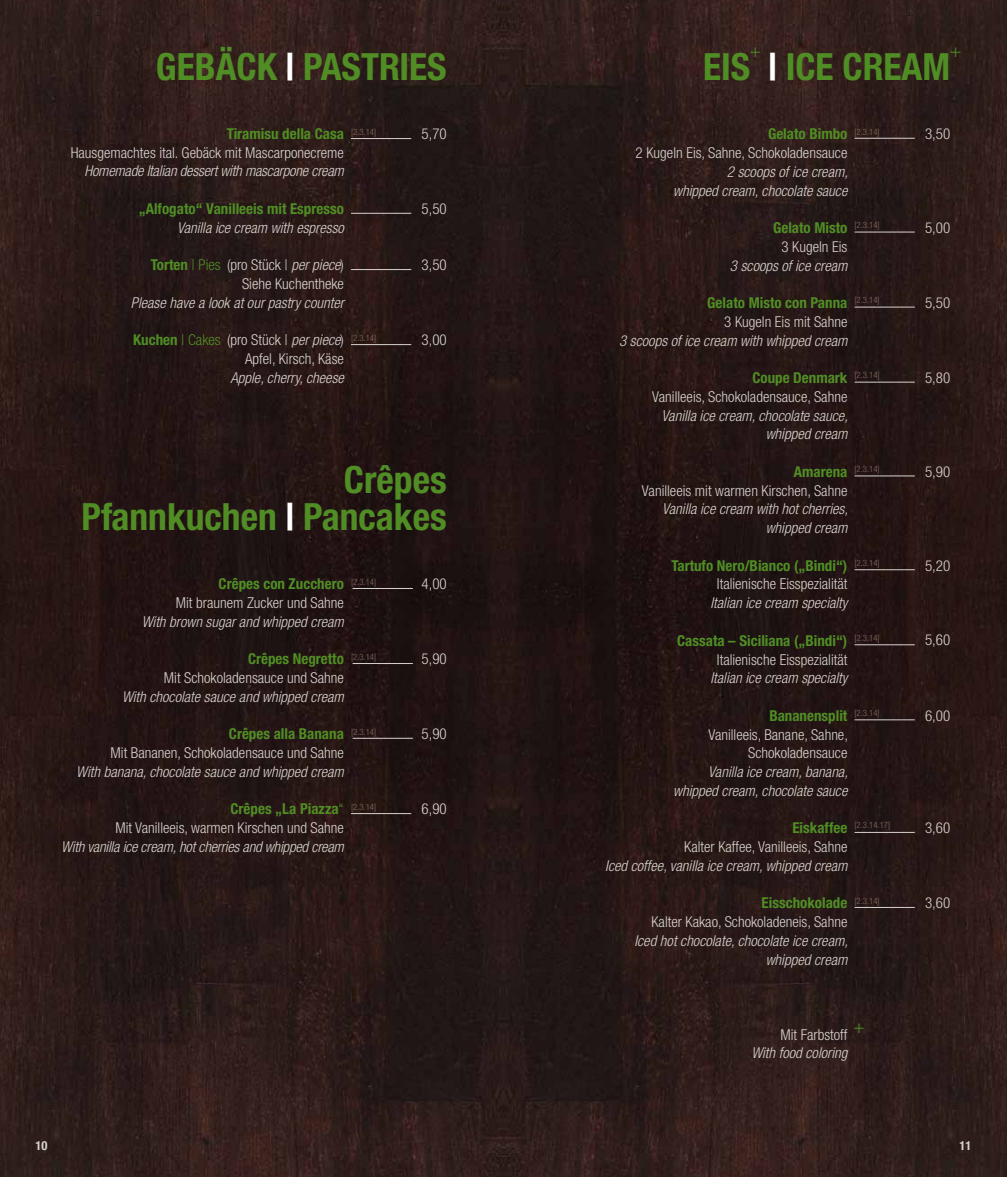
<style>
.page{position:relative;width:1007px;height:1177px;background:#fff}
.page>*{position:absolute;margin:0;border:0;box-sizing:border-box;transform-origin:0 0}
.t1{font:700 condensed 37.5px/37.5px "Helvetica Neue LT Std";color:#508e25;text-align:right}
.t2{font:300 condensed 18.75px "Helvetica Neue LT Std";color:#508e25}
.t3{font:italic 300 condensed 15px/18.8px "Helvetica Neue LT Std";color:#d8d2cf;text-align:right}
.t4{font:300 condensed 15px/18.8px "Helvetica Neue LT Std";color:#d8d2cf;text-align:right}
.t5{font:700 condensed 15px "Helvetica Neue LT Std";color:#508e25}
.t6{font:700 condensed 12.5px "Helvetica Neue LT Std";color:#d8d2cf}
.t7{font:300 condensed 8.75px "Helvetica Neue LT Std";color:#866b60}
.s1{color:#fff}
.s2{font-weight:700;color:#508e25}
.s3{color:#508e25}
.s4{font-style:italic}
</style>
<div class="page">
<img style="left:0;top:0;width:1006px;height:590px">
<img style="left:0;top:590px;width:1006px;height:586px">
<hr style="left:351px;top:138px;width:60px;height:1px;background:#d8d2cf">
<hr style="left:351px;top:213px;width:60px;height:1px;background:#d8d2cf">
<hr style="left:351px;top:269px;width:60px;height:1px;background:#d8d2cf">
<hr style="left:351px;top:344px;width:60px;height:1px;background:#d8d2cf">
<hr style="left:352px;top:588px;width:61px;height:1px;background:#d8d2cf">
<hr style="left:352px;top:663px;width:61px;height:1px;background:#d8d2cf">
<hr style="left:352px;top:738px;width:61px;height:1px;background:#d8d2cf">
<hr style="left:351px;top:813px;width:60px;height:1px;background:#d8d2cf">
<hr style="left:854px;top:138px;width:60px;height:1px;background:#d8d2cf">
<hr style="left:854px;top:232px;width:60px;height:1px;background:#d8d2cf">
<hr style="left:854px;top:307px;width:60px;height:1px;background:#d8d2cf">
<hr style="left:854px;top:382px;width:60px;height:1px;background:#d8d2cf">
<hr style="left:854px;top:475px;width:60px;height:1px;background:#d8d2cf">
<hr style="left:854px;top:569px;width:60px;height:1px;background:#d8d2cf">
<hr style="left:854px;top:644px;width:60px;height:1px;background:#d8d2cf">
<hr style="left:854px;top:719px;width:60px;height:1px;background:#d8d2cf">
<hr style="left:854px;top:832px;width:60px;height:1px;background:#d8d2cf">
<hr style="left:854px;top:907px;width:60px;height:1px;background:#d8d2cf">
<h1 class="t1" style="left:156px;top:47px;width:292px">GEBÄCK <span class="s1">|</span> PASTRIES</h1>
<p class="t5" style="left:227px;top:124px;width:119px">Tiramisu della Casa</p>
<p class="t4" style="left:71px;top:143px;width:274px">Hausgemachtes ital. Gebäck mit Mascarponecreme</p>
<p class="t3" style="left:84px;top:162px;width:261px">Homemade Italian dessert with mascarpone cream</p>
<p class="t5" style="left:139px;top:199px;width:207px">„Alfogato“ Vanilleeis mit Espresso</p>
<p class="t3" style="left:177px;top:218px;width:168px">Vanilla ice cream with espresso</p>
<p class="t4" style="left:151px;top:255px;width:195px"><span class="s2">Torten</span> <span class="s3">| Pies</span> (pro Stück | <span class="s4">per piece</span>)<br>Siehe Kuchentheke</p>
<p class="t3" style="left:131px;top:293px;width:214px">Please have a look at our pastry counter</p>
<p class="t4" style="left:133px;top:330px;width:212px"><span class="s2">Kuchen</span> <span class="s3">| Cakes</span> (pro Stück | <span class="s4">per piece</span>)<br>Apfel, Kirsch, Käse</p>
<p class="t3" style="left:230px;top:368px;width:115px">Apple, cherry, cheese</p>
<p class="t7" style="left:351px;top:127px;width:27px">[2.3.14]</p>
<p class="t7" style="left:351px;top:333px;width:27px">[2.3.14]</p>
<p class="t4" style="left:421px;top:124px;width:27px">5,70</p>
<p class="t4" style="left:421px;top:199px;width:27px">5,50</p>
<p class="t4" style="left:421px;top:255px;width:27px">3,50</p>
<p class="t4" style="left:421px;top:330px;width:27px">3,00</p>
<h1 class="t1" style="left:82px;top:460px;width:366px">Crêpes<br>Pfannkuchen <span class="s1">|</span> Pancakes</h1>
<p class="t5" style="left:219px;top:574px;width:127px">Crêpes con Zucchero</p>
<p class="t4" style="left:176px;top:593px;width:169px">Mit braunem Zucker und Sahne</p>
<p class="t3" style="left:142px;top:612px;width:204px">With brown sugar and whipped cream</p>
<p class="t5" style="left:248px;top:649px;width:97px">Crêpes Negretto</p>
<p class="t4" style="left:164px;top:668px;width:181px">Mit Schokoladensauce und Sahne</p>
<p class="t3" style="left:122px;top:687px;width:223px">With chocolate sauce and whipped cream</p>
<p class="t5" style="left:229px;top:724px;width:116px">Crêpes alla Banana</p>
<p class="t4" style="left:111px;top:743px;width:235px">Mit Bananen, Schokoladensauce und Sahne</p>
<p class="t3" style="left:76px;top:762px;width:269px">With banana, chocolate sauce and whipped cream</p>
<p class="t4" style="left:115px;top:799px;width:230px"><span class="s2">Crêpes „La Piazza</span><span class="s3">“<br></span>Mit Vanilleeis, warmen Kirschen und Sahne</p>
<p class="t3" style="left:61px;top:837px;width:284px">With vanilla ice cream, hot cherries and whipped cream</p>
<p class="t7" style="left:351px;top:576px;width:27px">[2.3.14]</p>
<p class="t7" style="left:351px;top:651px;width:27px">[2.3.14]</p>
<p class="t7" style="left:351px;top:726px;width:27px">[2.3.14]</p>
<p class="t7" style="left:351px;top:801px;width:27px">[2.3.14]</p>
<p class="t4" style="left:421px;top:574px;width:27px">4,00</p>
<p class="t4" style="left:421px;top:649px;width:27px">5,90</p>
<p class="t4" style="left:421px;top:724px;width:27px">5,90</p>
<p class="t4" style="left:421px;top:799px;width:27px">6,90</p>
<p class="t2" style="left:749px;top:40px;width:13px">+</p>
<p class="t2" style="left:950px;top:40px;width:13px">+</p>
<h1 class="t1" style="left:703px;top:47px;width:248px">EIS <span class="s1">|</span> ICE CREAM</h1>
<p class="t5" style="left:768px;top:125px;width:81px">Gelato Bimbo</p>
<p class="t4" style="left:635px;top:143px;width:213px">2 Kugeln Eis, Sahne, Schokoladensauce</p>
<p class="t3" style="left:673px;top:162px;width:176px">2 scoops of ice cream,<br>whipped cream, chocolate sauce</p>
<p class="t5" style="left:773px;top:218px;width:76px">Gelato Misto</p>
<p class="t4" style="left:781px;top:237px;width:67px">3 Kugeln Eis</p>
<p class="t3" style="left:729px;top:256px;width:119px">3 scoops of ice cream</p>
<p class="t5" style="left:707px;top:293px;width:142px">Gelato Misto con Panna</p>
<p class="t4" style="left:724px;top:312px;width:125px">3 Kugeln Eis mit Sahne</p>
<p class="t3" style="left:619px;top:331px;width:230px">3 scoops of ice cream with whipped cream</p>
<p class="t5" style="left:752px;top:368px;width:96px">Coupe Denmark</p>
<p class="t4" style="left:652px;top:387px;width:197px">Vanilleeis, Schokoladensauce, Sahne</p>
<p class="t3" style="left:661px;top:406px;width:188px">Vanilla ice cream, chocolate sauce, whipped cream</p>
<p class="t5" style="left:793px;top:462px;width:55px">Amarena</p>
<p class="t4" style="left:642px;top:481px;width:207px">Vanilleeis mit warmen Kirschen, Sahne</p>
<p class="t3" style="left:662px;top:500px;width:187px">Vanilla ice cream with hot cherries, whipped cream</p>
<p class="t5" style="left:671px;top:556px;width:177px">Tartufo Nero/Bianco („Bindi“)</p>
<p class="t4" style="left:716px;top:574px;width:132px">Italienische Eisspezialität</p>
<p class="t3" style="left:710px;top:594px;width:138px">Italian ice cream specialty</p>
<p class="t5" style="left:677px;top:631px;width:172px">Cassata – Siciliana („Bindi“)</p>
<p class="t4" style="left:716px;top:649px;width:132px">Italienische Eisspezialität</p>
<p class="t3" style="left:710px;top:669px;width:138px">Italian ice cream specialty</p>
<p class="t5" style="left:769px;top:706px;width:80px">Bananensplit</p>
<p class="t4" style="left:708px;top:724px;width:141px">Vanilleeis, Banane, Sahne,<br>Schokoladensauce</p>
<p class="t3" style="left:673px;top:762px;width:176px">Vanilla ice cream, banana, whipped cream, chocolate sauce</p>
<p class="t5" style="left:792px;top:818px;width:56px">Eiskaffee</p>
<p class="t4" style="left:684px;top:837px;width:165px">Kalter Kaffee, Vanilleeis, Sahne</p>
<p class="t3" style="left:605px;top:856px;width:243px">Iced coffee, vanilla ice cream, whipped cream</p>
<p class="t5" style="left:761px;top:893px;width:87px">Eisschokolade</p>
<p class="t4" style="left:651px;top:912px;width:197px">Kalter Kakao, Schokoladeneis, Sahne</p>
<p class="t3" style="left:634px;top:931px;width:215px">Iced hot chocolate, chocolate ice cream, whipped cream</p>
<p class="t7" style="left:854px;top:127px;width:27px">[2.3.14]</p>
<p class="t7" style="left:854px;top:220px;width:27px">[2.3.14]</p>
<p class="t7" style="left:854px;top:295px;width:27px">[2.3.14]</p>
<p class="t7" style="left:854px;top:370px;width:27px">[2.3.14]</p>
<p class="t7" style="left:854px;top:464px;width:27px">[2.3.14]</p>
<p class="t7" style="left:854px;top:558px;width:27px">[2.3.14]</p>
<p class="t7" style="left:854px;top:633px;width:27px">[2.3.14]</p>
<p class="t7" style="left:854px;top:708px;width:27px">[2.3.14]</p>
<p class="t7" style="left:854px;top:820px;width:37px">[2.3.14.17]</p>
<p class="t7" style="left:854px;top:895px;width:27px">[2.3.14]</p>
<p class="t4" style="left:924px;top:124px;width:27px">3,50</p>
<p class="t4" style="left:924px;top:218px;width:27px">5,00</p>
<p class="t4" style="left:924px;top:293px;width:27px">5,50</p>
<p class="t4" style="left:924px;top:368px;width:27px">5,80</p>
<p class="t4" style="left:924px;top:462px;width:27px">5,90</p>
<p class="t4" style="left:924px;top:556px;width:27px">5,20</p>
<p class="t4" style="left:924px;top:630px;width:27px">5,60</p>
<p class="t4" style="left:924px;top:706px;width:27px">6,00</p>
<p class="t4" style="left:924px;top:818px;width:27px">3,60</p>
<p class="t4" style="left:924px;top:893px;width:27px">3,60</p>
<p class="t2" style="left:853px;top:1015px;width:13px">+</p>
<p class="t4" style="left:780px;top:1024px;width:68px">Mit Farbstoff</p>
<p class="t3" style="left:751px;top:1044px;width:98px">With food coloring</p>
<p class="t6" style="left:35px;top:1138px;width:13px">10</p>
<p class="t6" style="left:959px;top:1138px;width:13px">11</p>
</div>
